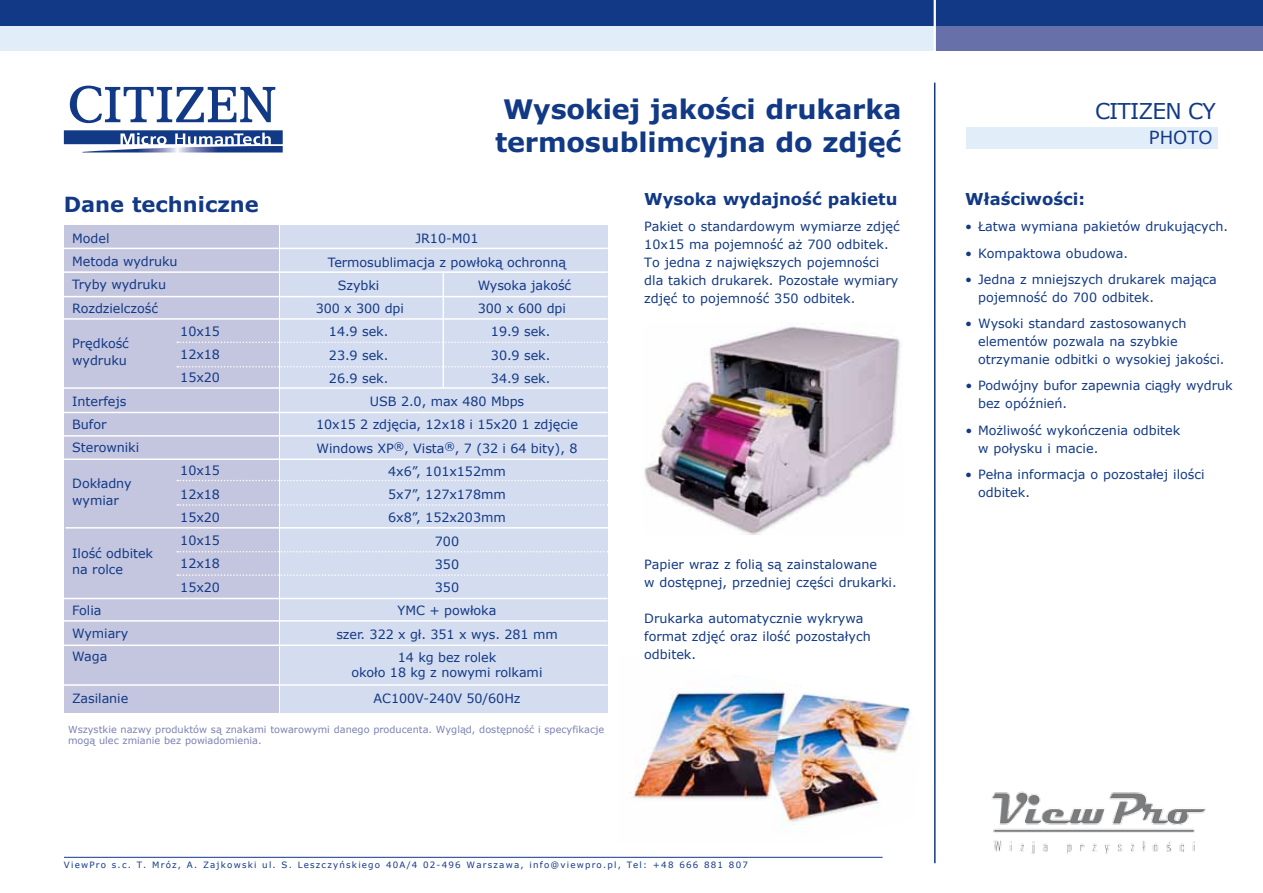
<style>
.page{position:relative;width:1263px;height:893px;background:#fff}
.page>*{position:absolute;margin:0;border:0;box-sizing:border-box;transform-origin:0 0}
.t1{font:700 27px/32.4px "Verdana";letter-spacing:-.005em;color:#123985}
.t2{font:21.75px "Verdana";letter-spacing:-.04em;color:#123985}
.t3{font:700 21px "Verdana";color:#123985}
.t4{font:18px "Verdana";color:#123985}
.t5{font:700 16.5px "Verdana";color:#123985}
.t6{font:12.75px/23.2px "Verdana";color:#123985}
.t7{font:9.75px/10.5px "Verdana";color:#7a81b5}
.t8{font:8.7px "Verdana";letter-spacing:.14em;color:#123985}
</style>
<div class="page">
<div style="left:0;top:26px;width:934px;height:25px;background:#e1eef9"></div>
<div style="left:935px;top:26px;width:328px;height:25px;background:#6770a9"></div>
<div style="left:0;top:0;width:934px;height:26px;background:#123985"></div>
<div style="left:934px;top:0;width:329px;height:26px;background:#123985"></div>
<hr style="left:934px;top:83px;width:1px;height:780px;background:#123985">
<hr style="left:934px;top:0;width:2px;height:55px;background:#fff">
<div style="left:966px;top:128px;width:251px;height:21px;background:#e1eef9"></div>
<div style="left:64px;top:225px;width:215px;height:488px;background:#c4c6df"></div>
<div style="left:281px;top:225px;width:327px;height:488px;background:#d4dcf0"></div>
<hr style="left:64px;top:271px;width:544px;height:2px;background:#fff">
<hr style="left:64px;top:296px;width:544px;height:1px;background:#fff">
<svg style="left:177px;top:342px;width:431px;height:1px"></svg>
<hr style="left:64px;top:318px;width:544px;height:2px;background:#fff">
<svg style="left:177px;top:366px;width:431px;height:1px"></svg>
<hr style="left:64px;top:387px;width:544px;height:2px;background:#fff">
<hr style="left:64px;top:412px;width:544px;height:1px;background:#fff">
<hr style="left:64px;top:435px;width:544px;height:2px;background:#fff">
<svg style="left:177px;top:480px;width:431px;height:1px"></svg>
<svg style="left:177px;top:504px;width:431px;height:2px"></svg>
<svg style="left:177px;top:551px;width:431px;height:1px"></svg>
<hr style="left:64px;top:598px;width:544px;height:1px;background:#fff">
<svg style="left:177px;top:574px;width:431px;height:2px"></svg>
<hr style="left:64px;top:620px;width:544px;height:2px;background:#fff">
<hr style="left:64px;top:644px;width:544px;height:2px;background:#fff">
<hr style="left:64px;top:684px;width:544px;height:2px;background:#fff">
<hr style="left:65px;top:527px;width:544px;height:2px;background:#fff">
<hr style="left:443px;top:273px;width:1px;height:115px;background:#fff">
<img style="left:644px;top:326px;width:257px;height:208px">
<img style="left:633px;top:683px;width:279px;height:143px">
<svg style="left:70px;top:86px;width:205px;height:37px"></svg>
<svg style="left:64px;top:130px;width:219px;height:23px"></svg>
<hr style="left:64px;top:857px;width:818px;height:1px;background:#123985">
<img style="left:991px;top:791px;width:215px;height:63px">
<hr style="left:64px;top:248px;width:544px;height:1px;background:#fff">
<hr style="left:64px;top:458px;width:544px;height:2px;background:#fff">
<h1 class="t1" style="left:495px;top:92px;width:408px">Wysokiej jakości drukarka termosublimcyjna do zdjęć</h1>
<h3 class="t3" style="left:64px;top:191px;width:196px">Dane techniczne</h3>
<p class="t6" style="left:72px;top:227px;width:107px">Model<br>Metoda wydruku<br>Tryby wydruku<br>Rozdzielczość</p>
<p class="t6" style="left:415px;top:227px;width:65px">JR10-M01</p>
<p class="t6" style="left:328px;top:251px;width:240px">Termosublimacja z powłoką ochronną</p>
<p class="t6" style="left:338px;top:274px;width:43px">Szybki</p>
<p class="t6" style="left:478px;top:274px;width:95px">Wysoka jakość</p>
<p class="t6" style="left:316px;top:297px;width:90px">300 x 300 dpi</p>
<p class="t6" style="left:478px;top:297px;width:90px">300 x 600 dpi</p>
<p class="t6" style="left:329px;top:320px;width:61px">14.9 sek.</p>
<p class="t6" style="left:491px;top:320px;width:61px">19.9 sek.</p>
<p class="t6" style="left:329px;top:344px;width:61px">23.9 sek.</p>
<p class="t6" style="left:491px;top:344px;width:61px">30.9 sek.</p>
<p class="t6" style="left:329px;top:367px;width:61px">26.9 sek.</p>
<p class="t6" style="left:491px;top:367px;width:61px">34.9 sek.</p>
<p class="t6" style="left:370px;top:390px;width:156px">USB 2.0, max 480 Mbps</p>
<p class="t6" style="left:316px;top:413px;width:263px">10x15 2 zdjęcia, 12x18 i 15x20 1 zdjęcie</p>
<p class="t6" style="left:317px;top:437px;width:262px">Windows XP<sup>®</sup>, Vista<sup>®</sup>, 7 (32 i 64 bity), 8</p>
<p class="t6" style="left:388px;top:460px;width:119px">4x6”, 101x152mm</p>
<p class="t6" style="left:388px;top:483px;width:119px">5x7”, 127x178mm</p>
<p class="t6" style="left:388px;top:506px;width:119px">6x8”, 152x203mm</p>
<p class="t6" style="left:435px;top:530px;width:26px">700</p>
<p class="t6" style="left:435px;top:553px;width:26px">350</p>
<p class="t6" style="left:435px;top:576px;width:26px">350</p>
<p class="t6" style="left:398px;top:599px;width:100px">YMC + powłoka</p>
<p class="t6" style="left:336px;top:623px;width:223px">szer. 322 x gł. 351 x wys. 281 mm</p>
<p class="t6" style="left:398px;top:646px;width:100px">14 kg bez rolek</p>
<p class="t6" style="left:352px;top:660px;width:192px;line-height:25.5px;text-align:center">około 18 kg z nowymi rolkami<br>AC100V-240V 50/60Hz</p>
<p class="t7" style="left:68px;top:724px;width:538px">Wszystkie nazwy produktów są znakami towarowymi danego producenta. Wygląd, dostępność i specyfikacje mogą ulec zmianie bez powiadomienia.</p>
<p class="t6" style="left:180px;top:320px;width:41px;text-align:justify">10x15<br>12x18<br>15x20</p>
<p class="t6" style="left:72px;top:335px;width:58px;line-height:16.5px">Prędkość wydruku</p>
<p class="t6" style="left:72px;top:389px;width:68px">Interfejs<br>Bufor<br>Sterowniki</p>
<p class="t6" style="left:180px;top:459px;width:41px;text-align:justify">10x15<br>12x18<br>15x20<br>10x15<br>12x18<br>15x20</p>
<p class="t6" style="left:72px;top:476px;width:61px;line-height:16.5px">Dokładny wymiar</p>
<p class="t6" style="left:72px;top:545px;width:82px;line-height:16.5px">Ilość odbitek na rolce</p>
<p class="t6" style="left:72px;top:599px;width:57px">Folia<br>Wymiary<br>Waga</p>
<p class="t6" style="left:72px;top:687px;width:58px">Zasilanie</p>
<p class="t5" style="left:644px;top:188px;width:255px">Wysoka wydajność pakietu</p>
<p class="t6" style="left:644px;top:218px;width:257px;line-height:18px">Pakiet o standardowym wymiarze zdjęć 10x15 ma pojemność aż 700 odbitek.<br>To jedna z największych pojemności dla takich drukarek. Pozostałe wymiary zdjęć to pojemność 350 odbitek.</p>
<p class="t6" style="left:644px;top:555px;width:254px;line-height:18px">Papier wraz z folią są zainstalowane<br>w dostępnej, przedniej części drukarki.</p>
<p class="t6" style="left:644px;top:609px;width:228px;line-height:18px">Drukarka automatycznie wykrywa format zdjęć oraz ilość pozostałych odbitek.</p>
<p class="t8" style="left:64px;top:860px;width:685px">ViewPro s.c. T. Mróz, A. Zajkowski ul. S. Leszczyńskiego 40A/4 02-496 Warszawa, info@viewpro.pl, Tel: +48 666 881 807</p>
<h2 class="t2" style="left:1095px;top:97px;width:122px">Citizen CY</h2>
<h3 class="t4" style="left:1149px;top:126px;width:65px">Photo</h3>
<p class="t5" style="left:965px;top:188px;width:121px">Właściwości:</p>
<p class="t6" style="left:965px;top:215px;width:264px">• Łatwa wymiana pakietów drukujących.</p>
<p class="t6" style="left:965px;top:241px;width:164px">• Kompaktowa obudowa.</p>
<p class="t6" style="left:978px;top:270px;width:240px;line-height:18px;text-indent:-13px">• Jedna z mniejszych drukarek mająca pojemność do 700 odbitek.</p>
<p class="t6" style="left:978px;top:315px;width:248px;line-height:18px;text-indent:-13px">• Wysoki standard zastosowanych elementów pozwala na szybkie otrzymanie odbitki o wysokiej jakości.</p>
<p class="t6" style="left:978px;top:377px;width:256px;line-height:18px;text-indent:-13px">• Podwójny bufor zapewnia ciągły wydruk bez opóźnień.</p>
<p class="t6" style="left:978px;top:421px;width:204px;line-height:18px;text-indent:-13px">• Możliwość wykończenia odbitek w połysku i macie.</p>
<p class="t6" style="left:978px;top:465px;width:228px;line-height:18px;text-indent:-13px">• Pełna informacja o pozostałej ilości odbitek.</p>
</div>
